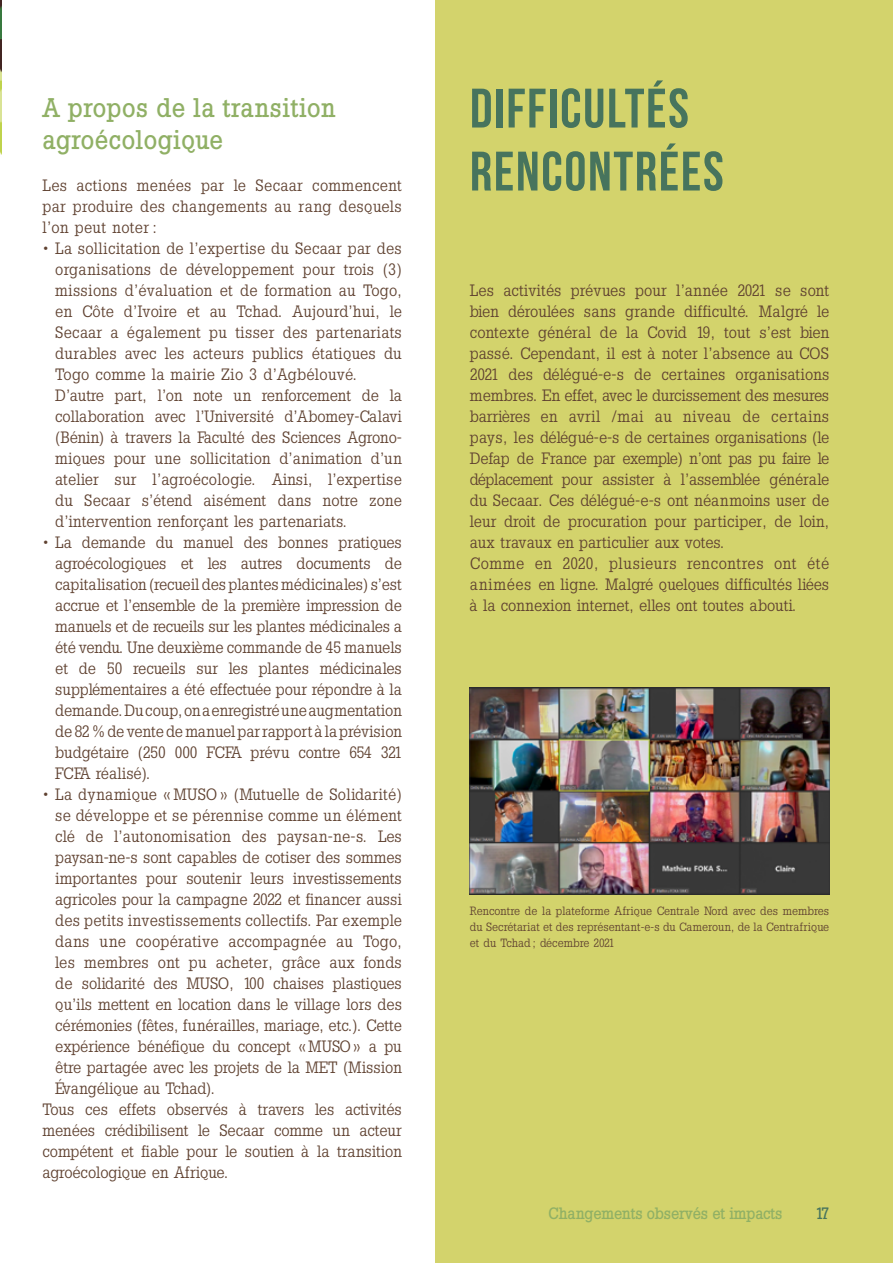
<style>
.page{position:relative;width:893px;height:1263px;background:#fff}
.page>*{position:absolute;margin:0;border:0;box-sizing:border-box;transform-origin:0 0}
.t1{font:55.5px/63px "Bebas Neue";letter-spacing:.03em;color:#47745d}
.t2{font:500 27px/31.5px "Slab Tall X";letter-spacing:.03em;color:#90b065}
.t3{font:16.5px/21px "Slab Tall X";letter-spacing:.005em;color:#5f4130}
.t4{font:500 16.5px "Slab Tall X";color:#90b065}
.t5{font:500 16.5px "Slab Tall X";color:#47745d}
.t6{font:12px/15.8px "Slab Tall X";letter-spacing:.01em;color:#5f4130;text-align:justify}
</style>
<div class="page">
<img style="left:0;top:3px;width:1px;height:152px">
<div style="left:436px;top:0;width:457px;height:1263px;background:#d3d36c"></div>
<img style="left:470px;top:688px;width:359px;height:206px">
<h2 class="t2" style="left:43px;top:92px;width:294px">A propos de la transition agroécologique</h2>
<p class="t3" style="left:43px;top:174px;width:361px;text-align:justify">Les actions menées par le Secaar commencent par produire des changements au rang desquels l’on peut noter :</p>
<p class="t3" style="left:55px;top:237px;width:348px;text-indent:-13px">• La sollicitation de l’expertise du Secaar par des organisations de développement pour trois (3) missions d’évaluation et de formation au Togo, en Côte d’Ivoire et au Tchad. Aujourd’hui, le Secaar a également pu tisser des partenariats durables avec les acteurs publics étatiques du Togo comme la mairie Zio 3 d’Agbélouvé.<br>D’autre part, l’on note un renforcement de la collaboration avec l’Université d’Abomey-Calavi (Bénin) à travers la Faculté des Sciences Agrono&shy;miques pour une sollicitation d’animation d’un atelier sur l’agroécologie. Ainsi, l’expertise du Secaar s’étend aisément dans notre zone d’intervention renforçant les partenariats.</p>
<p class="t3" style="left:55px;top:531px;width:348px;text-align:justify;text-indent:-13px">• La demande du manuel des bonnes pratiques agroécologiques et les autres documents de capitalisation (recueil des plantes médicinales) s’est accrue et l’ensemble de la première impression de manuels et de recueils sur les plantes médicinales a été vendu. Une deuxième commande de 45 manuels et de 50 recueils sur les plantes médicinales supplémentaires a été effectuée pour répondre à la demande. Du coup, on a enregistré une augmentation de 82 % de vente de manuel par rapport à la prévision budgétaire (250 000 FCFA prévu contre 654 321<br>FCFA réalisé).</p>
<p class="t3" style="left:43px;top:783px;width:361px">• La dynamique « MUSO» (Mutuelle de Solidarité)</p>
<p class="t3" style="left:55px;top:804px;width:348px">se développe et se pérennise comme un élément</p>
<p class="t3" style="left:55px;top:825px;width:348px">clé de l’autonomisation des paysan-ne-s. Les</p>
<p class="t3" style="left:55px;top:846px;width:348px">paysan-ne-s sont capables de cotiser des sommes</p>
<p class="t3" style="left:55px;top:867px;width:348px">importantes pour soutenir leurs investissements</p>
<p class="t3" style="left:55px;top:888px;width:348px">agricoles pour la campagne 2022 et financer aussi</p>
<p class="t3" style="left:55px;top:909px;width:348px">des petits investissements collectifs. Par exemple</p>
<p class="t3" style="left:55px;top:930px;width:348px">dans une coopérative accompagnée au Togo,</p>
<p class="t3" style="left:55px;top:951px;width:348px">les membres ont pu acheter, grâce aux fonds</p>
<p class="t3" style="left:55px;top:972px;width:348px">de solidarité des MUSO, 100 chaises plastiques</p>
<p class="t3" style="left:55px;top:993px;width:348px">qu’ils mettent en location dans le village lors des</p>
<p class="t3" style="left:55px;top:1014px;width:348px">cérémonies (fêtes, funérailles, mariage, etc.). Cette</p>
<p class="t3" style="left:55px;top:1035px;width:348px">expérience bénéfique du concept «MUSO» a pu</p>
<p class="t3" style="left:55px;top:1056px;width:348px">être partagée avec les projets de la MET (Mission</p>
<p class="t3" style="left:55px;top:1077px;width:162px">Évangélique au Tchad).</p>
<p class="t3" style="left:43px;top:1098px;width:361px">Tous ces effets observés à travers les activités</p>
<p class="t3" style="left:43px;top:1119px;width:361px">menées crédibilisent le Secaar comme un acteur</p>
<p class="t3" style="left:43px;top:1140px;width:361px">compétent et fiable pour le soutien à la transition</p>
<p class="t3" style="left:43px;top:1161px;width:188px">agroécologique en Afrique.</p>
<h1 class="t1" style="left:470px;top:76px;width:255px">DIFFICULTÉS<br>RENCONTRÉES</h1>
<p class="t3" style="left:470px;top:279px;width:361px">Les activités prévues pour l’année 2021 se sont bien déroulées sans grande difficulté. Malgré le contexte général de la Covid 19, tout s’est bien passé. Cependant, il est à noter l’absence au COS 2021 des délégué-e-s de certaines organisations membres. En effet, avec le durcissement des mesures barrières en avril /mai au niveau de certains pays, les délégué-e-s de certaines organisations (le Defap de France par exemple) n’ont pas pu faire le déplacement pour assister à l’assemblée générale du Secaar. Ces délégué-e-s ont néanmoins user de leur droit de procuration pour participer, de loin, aux travaux en particulier aux votes.<br>Comme en 2020, plusieurs rencontres ont été animées en ligne. Malgré quelques difficultés liées à la connexion internet, elles ont toutes abouti.</p>
<p class="t6" style="left:470px;top:903px;width:361px">Rencontre de la plateforme Afrique Centrale Nord avec des membres du Secrétariat et des représentant-e-s du Cameroun, de la Centrafrique et du Tchad ; décembre 2021</p>
<p class="t4" style="left:548px;top:1203px;width:236px">Changements observés et impacts</p>
<p class="t5" style="left:815px;top:1204px;width:16px">17</p>
</div>
